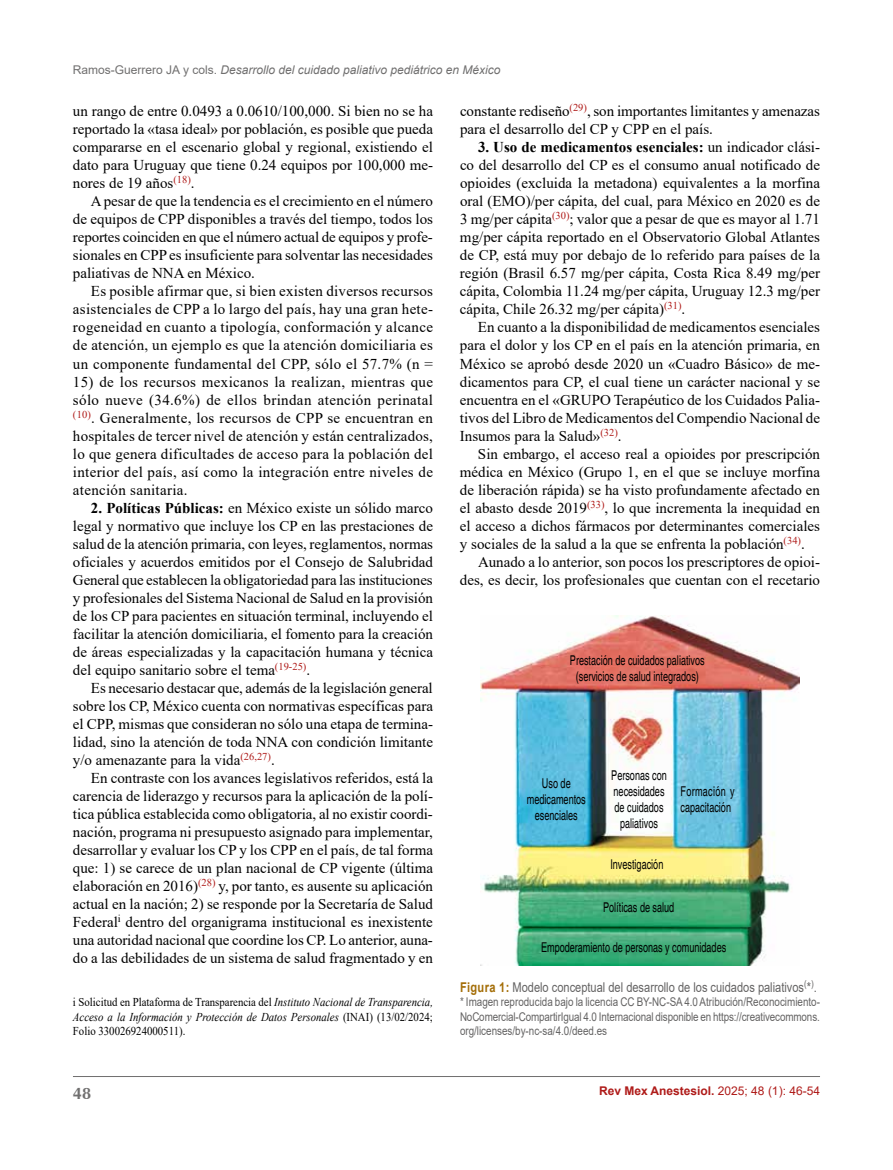
<style>
.page{position:relative;width:893px;height:1170px;background:#fff}
.page>*{position:absolute;margin:0;border:0;box-sizing:border-box;transform-origin:0 0}
.t1{font:700 16.5px "Zapf Humanist 601 BT";color:#706f6f}
.t2{font:15px/18px "Times New Roman";color:#000;text-align:justify}
.t3{font:condensed 13.5px/16.2px "Helvetica";color:#000;text-align:center;scale:.82 1}
.t4{font:13.5px "Arial";color:#646363;scale:.82 1}
.t5{font:12px/14.4px "Arial";letter-spacing:-.01em;color:#646363;text-align:justify;scale:.82 1}
.t6{font:italic 12px/14.4px "Times New Roman";color:#000;text-align:justify;scale:.9 1}
.t7{font:italic 12px "Arial";color:#706f6f}
.t8{font:700 12px "Arial";color:#af1b19}
.s1{font-style:normal}
.s2{font-weight:700}
.s3{font-weight:700;color:#a46e08}
.s4{font-weight:400}
</style>
<div class="page">
<hr style="left:73px;top:1076px;width:747px;height:1px;background:#706f6f">
<img style="left:481px;top:615px;width:318px;height:349px">
<p class="t7" style="left:73px;top:62px;width:429px"><span class="s1">Ramos-Guerrero JA y cols.</span> Desarrollo del cuidado paliativo pediátrico en México</p>
<p class="t2" style="left:73px;top:102px;width:362px">un rango de entre 0.0493 a 0.0610/100,000. Si bien no se ha reportado la «tasa ideal» por población, es posible que pueda compararse en el escenario global y regional, existiendo el dato para Uruguay que tiene 0.24 equipos por 100,000 me&shy;nores de 19 años<sup>(18)</sup>.</p>
<p class="t2" style="left:73px;top:192px;width:362px;text-indent:18px">A pesar de que la tendencia es el crecimiento en el número de equipos de CPP disponibles a través del tiempo, todos los reportes coinciden en que el número actual de equipos y profe&shy;sionales en CPP es insuficiente para solventar las necesidades paliativas de NNA en México.</p>
<p class="t2" style="left:73px;top:282px;width:362px;text-indent:18px">Es posible afirmar que, si bien existen diversos recursos asistenciales de CPP a lo largo del país, hay una gran hete&shy;rogeneidad en cuanto a tipología, conformación y alcance de atención, un ejemplo es que la atención domiciliaria es un componente fundamental del CPP, sólo el 57.7% (n =</p>
<p class="t2" style="left:73px;top:372px;width:362px">15) de los recursos mexicanos la realizan, mientras que sólo nueve (34.6%) de ellos brindan atención perinatal <sup>(10)</sup>. Generalmente, los recursos de CPP se encuentran en hospitales de tercer nivel de atención y están centralizados, lo que genera dificultades de acceso para la población del interior del país, así como la integración entre niveles de atención sanitaria.</p>
<p class="t2" style="left:73px;top:498px;width:362px;text-indent:18px"><span class="s2">2. Políticas Públicas:</span> en México existe un sólido marco legal y normativo que incluye los CP en las prestaciones de salud de la atención primaria, con leyes, reglamentos, normas oficiales y acuerdos emitidos por el Consejo de Salubridad General que establecen la obligatoriedad para las instituciones y profesionales del Sistema Nacional de Salud en la provisión de los CP para pacientes en situación terminal, incluyendo el facilitar la atención domiciliaria, el fomento para la creación de áreas especializadas y la capacitación humana y técnica del equipo sanitario sobre el tema<sup>(19-25)</sup>.</p>
<p class="t2" style="left:73px;top:678px;width:362px;text-indent:18px">Es necesario destacar que, además de la legislación general sobre los CP, México cuenta con normativas específicas para el CPP, mismas que consideran no sólo una etapa de termina&shy;lidad, sino la atención de toda NNA con condición limitante y/o amenazante para la vida<sup>(26,27)</sup>.</p>
<p class="t2" style="left:73px;top:768px;width:362px;text-indent:18px">En contraste con los avances legislativos referidos, está la carencia de liderazgo y recursos para la aplicación de la polí&shy;tica pública establecida como obligatoria, al no existir coordi&shy;nación, programa ni presupuesto asignado para implementar, desarrollar y evaluar los CP y los CPP en el país, de tal forma que: 1) se carece de un plan nacional de CP vigente (última elaboración en 2016)<sup>(28)</sup> y, por tanto, es ausente su aplicación actual en la nación; 2) se responde por la Secretaría de Salud Federal<sup>i</sup> dentro del organigrama institucional es inexistente una autoridad nacional que coordine los CP. Lo anterior, auna&shy;do a las debilidades de un sistema de salud fragmentado y en</p>
<p class="t6" style="left:73px;top:994px;width:402px"><span class="s1">i Solicitud en Plataforma de Transparencia del</span> Instituto Nacional de Transparencia, Acceso a la Información y Protección de Datos Personales <span class="s1">(INAI) (13/02/2024; Folio 330026924000511).</span></p>
<p class="t2" style="left:460px;top:102px;width:362px">constante rediseño<sup>(29)</sup>, son importantes limitantes y amenazas para el desarrollo del CP y CPP en el país.</p>
<p class="t2" style="left:460px;top:138px;width:362px;text-indent:18px"><span class="s2">3. Uso de medicamentos esenciales:</span> un indicador clási&shy;co del desarrollo del CP es el consumo anual notificado de opioides (excluida la metadona) equivalentes a la morfina oral (EMO)/per cápita, del cual, para México en 2020 es de 3 mg/per cápita<sup>(30)</sup>; valor que a pesar de que es mayor al 1.71 mg/per cápita reportado en el Observatorio Global Atlantes de CP, está muy por debajo de lo referido para países de la región (Brasil 6.57 mg/per cápita, Costa Rica 8.49 mg/per cápita, Colombia 11.24 mg/per cápita, Uruguay 12.3 mg/per cápita, Chile 26.32 mg/per cápita)<sup>(31)</sup>.</p>
<p class="t2" style="left:460px;top:318px;width:362px;text-indent:18px">En cuanto a la disponibilidad de medicamentos esenciales para el dolor y los CP en el país en la atención primaria, en México se aprobó desde 2020 un «Cuadro Básico» de me&shy;dicamentos para CP, el cual tiene un carácter nacional y se encuentra en el «GRUPO Terapéutico de los Cuidados Palia&shy;tivos del Libro de Medicamentos del Compendio Nacional de Insumos para la Salud»<sup>(32)</sup>.</p>
<p class="t2" style="left:460px;top:444px;width:362px;text-indent:18px">Sin embargo, el acceso real a opioides por prescripción médica en México (Grupo 1, en el que se incluye morfina de liberación rápida) se ha visto profundamente afectado en el abasto desde 2019<sup>(33)</sup>, lo que incrementa la inequidad en el acceso a dichos fármacos por determinantes comerciales y sociales de la salud a la que se enfrenta la población<sup>(34)</sup>.</p>
<p class="t2" style="left:460px;top:552px;width:362px;text-align:right">Aunado a lo anterior, son pocos los prescriptores de opioi&shy;des, es decir, los profesionales que cuentan con el recetario</p>
<p class="t3" style="left:570px;top:652px;width:166px">Prestación de cuidados paliativos (servicios de salud integrados)</p>
<p class="t3" style="left:611px;top:767px;width:69px">Personas con necesidades de cuidados paliativos</p>
<p class="t3" style="left:610px;top:855px;width:66px">Investigación</p>
<p class="t3" style="left:603px;top:899px;width:88px">Políticas de salud</p>
<p class="t3" style="left:541px;top:938px;width:227px">Empoderamiento de personas y comunidades</p>
<p class="t3" style="left:527px;top:775px;width:73px">Uso de medicamentos esenciales</p>
<p class="t3" style="left:681px;top:783px;width:67px;text-align:left">Formación y capacitación</p>
<p class="t4" style="left:460px;top:977px;width:437px"><span class="s3">Figura 1:</span> Modelo conceptual del desarrollo de los cuidados paliativos<sup>(</sup>*<sup>)</sup>.</p>
<p class="t5" style="left:460px;top:994px;width:440px">* Imagen reproducida bajo la licencia CC BY-NC-SA 4.0 Atribución/Reconocimiento-NoComercial-CompartirIgual 4.0 Internacional disponible en https://creativecommons. org/licenses/by-nc-sa/4.0/deed.es</p>
<p class="t1" style="left:73px;top:1083px;width:20px">48</p>
<p class="t8" style="left:599px;top:1082px;width:222px">Rev Mex Anestesiol. <span class="s4">2025; 48 (1): 46-54</span></p>
</div>
